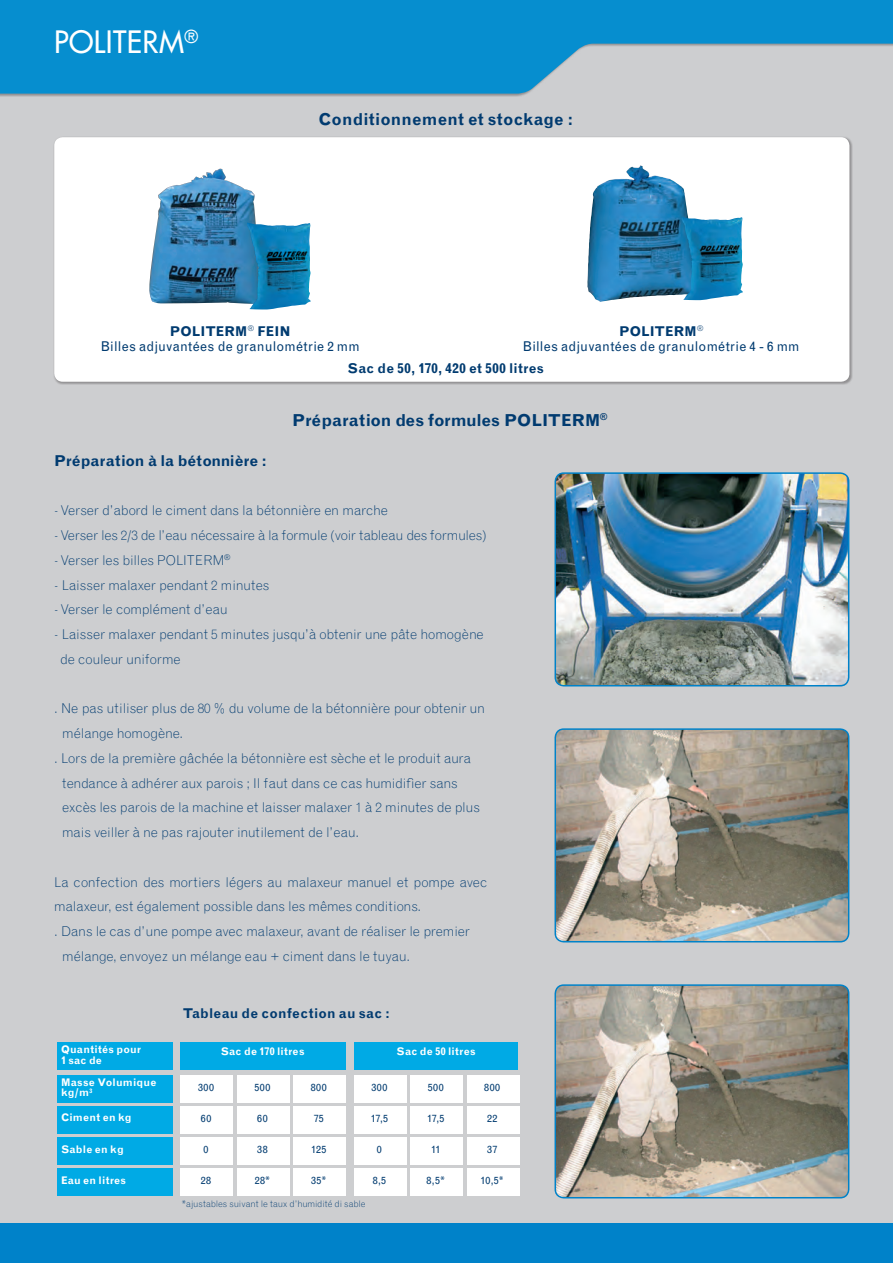
<style>
.page{position:relative;width:893px;height:1263px;background:#fff}
.page>*{position:absolute;margin:0;border:0;box-sizing:border-box;transform-origin:0 0}
.t1{font:30px "Futura LT";letter-spacing:.015em;color:#fff}
.t2{font:700 16.5px "Grotesque";letter-spacing:.005em;color:#013b70}
.t3{font:700 15px "Grotesque";color:#013b70}
.t4{font:300 13.5px/24.8px "Grotesque";letter-spacing:-.01em;color:#013b70}
.t5{font:13.5px/15px "Grotesque";letter-spacing:.02em;color:#013b70;text-align:center}
.t6{font:700 13.5px "Grotesque";letter-spacing:.025em;color:#013b70}
.t7{font:700 10.5px/10.5px "Grotesque";letter-spacing:.025em;color:#fff}
.t8{font:10.5px "Grotesque";letter-spacing:.045em;color:#013b70}
.t9{font:300 9px "Grotesque";letter-spacing:-.015em;color:#013b70}
.s1{font-weight:700}
</style>
<div class="page">
<div style="left:0;top:97px;width:893px;height:1127px;background:#cdced0"></div>
<div style="left:0;top:0;width:893px;height:97px;background:#231f20;opacity:.35"></div>
<svg style="left:0;top:0;width:893px;height:94px;background:#2e9ace"></svg>
<div style="left:0;top:1224px;width:893px;height:39px;background:#0082c9"></div>
<img style="left:555px;top:473px;width:294px;height:213px">
<div style="left:554px;top:472px;width:295px;height:214px;border:2px solid #0082c9;border-radius:9px"></div>
<img style="left:555px;top:985px;width:294px;height:213px">
<div style="left:554px;top:984px;width:295px;height:214px;border:2px solid #0082c9;border-radius:9px"></div>
<div style="left:54px;top:136px;width:799px;height:249px;background:#231f20;opacity:.35"></div>
<div style="left:54px;top:137px;width:795px;height:245px;background:#fff;border-radius:9px"></div>
<img style="left:587px;top:165px;width:112px;height:137px">
<img style="left:681px;top:217px;width:62px;height:83px">
<img style="left:149px;top:169px;width:107px;height:135px">
<img style="left:247px;top:263px;width:64px;height:46px">
<img style="left:247px;top:222px;width:64px;height:41px">
<div style="left:57px;top:1075px;width:116px;height:27px;background:#00aae5"></div>
<div style="left:181px;top:1075px;width:52px;height:27px;background:#fff"></div>
<div style="left:237px;top:1075px;width:52px;height:27px;background:#fff"></div>
<div style="left:294px;top:1075px;width:52px;height:27px;background:#fff"></div>
<div style="left:354px;top:1075px;width:52px;height:27px;background:#fff"></div>
<div style="left:411px;top:1075px;width:52px;height:27px;background:#fff"></div>
<div style="left:467px;top:1075px;width:52px;height:27px;background:#fff"></div>
<div style="left:57px;top:1042px;width:116px;height:28px;background:#00aae5"></div>
<div style="left:181px;top:1042px;width:165px;height:28px;background:#00aae5"></div>
<div style="left:354px;top:1042px;width:164px;height:28px;background:#00aae5"></div>
<div style="left:57px;top:1106px;width:116px;height:27px;background:#00aae5"></div>
<div style="left:181px;top:1106px;width:52px;height:27px;background:#fff"></div>
<div style="left:237px;top:1106px;width:52px;height:27px;background:#fff"></div>
<div style="left:294px;top:1106px;width:52px;height:27px;background:#fff"></div>
<div style="left:354px;top:1106px;width:52px;height:27px;background:#fff"></div>
<div style="left:411px;top:1106px;width:52px;height:27px;background:#fff"></div>
<div style="left:467px;top:1106px;width:52px;height:27px;background:#fff"></div>
<div style="left:57px;top:1137px;width:116px;height:28px;background:#00aae5"></div>
<div style="left:181px;top:1137px;width:52px;height:28px;background:#fff"></div>
<div style="left:237px;top:1137px;width:52px;height:28px;background:#fff"></div>
<div style="left:294px;top:1137px;width:52px;height:28px;background:#fff"></div>
<div style="left:354px;top:1137px;width:52px;height:28px;background:#fff"></div>
<div style="left:411px;top:1137px;width:52px;height:28px;background:#fff"></div>
<div style="left:467px;top:1137px;width:52px;height:28px;background:#fff"></div>
<div style="left:57px;top:1168px;width:116px;height:28px;background:#00aae5"></div>
<div style="left:181px;top:1168px;width:52px;height:28px;background:#fff"></div>
<div style="left:237px;top:1168px;width:52px;height:28px;background:#fff"></div>
<div style="left:294px;top:1168px;width:52px;height:28px;background:#fff"></div>
<div style="left:354px;top:1168px;width:52px;height:28px;background:#fff"></div>
<div style="left:411px;top:1168px;width:52px;height:28px;background:#fff"></div>
<div style="left:467px;top:1168px;width:52px;height:28px;background:#fff"></div>
<img style="left:555px;top:729px;width:294px;height:213px">
<div style="left:554px;top:728px;width:295px;height:214px;border:2px solid #0082c9;border-radius:9px"></div>
<h1 class="t1" style="left:54px;top:22px;width:145px">POLITERM<sup>®</sup></h1>
<p class="t2" style="left:319px;top:109px;width:256px">Conditionnement et stockage :</p>
<p class="t5" style="left:101px;top:324px;width:260px"><span class="s1">POLITERM</span><sup>®</sup> <span class="s1">FEIN<br></span>Billes adjuvantées de granulométrie 2 mm</p>
<p class="t6" style="left:348px;top:360px;width:198px">Sac de 50, 170, 420 et 500 litres</p>
<p class="t5" style="left:523px;top:324px;width:278px"><span class="s1">POLITERM</span><sup>®<br></sup>Billes adjuvantées de granulométrie 4 - 6 mm</p>
<p class="t2" style="left:292px;top:410px;width:317px">Préparation des formules POLITERM<sup>®</sup></p>
<p class="t3" style="left:54px;top:452px;width:214px">Préparation à la bétonnière :</p>
<p class="t4" style="left:54px;top:498px;width:335px">- Verser d’abord le ciment dans la bétonnière en marche</p>
<p class="t4" style="left:54px;top:523px;width:434px">- Verser les 2/3 de l’eau nécessaire à la formule (voir tableau des formules)</p>
<p class="t4" style="left:54px;top:548px;width:178px">- Verser les billes POLITERM<sup>®</sup></p>
<p class="t4" style="left:54px;top:572px;width:217px">- Laisser malaxer pendant 2 minutes</p>
<p class="t4" style="left:54px;top:597px;width:175px">- Verser le complément d’eau</p>
<p class="t4" style="left:60px;top:622px;width:425px;text-indent:-6px">- Laisser malaxer pendant 5 minutes jusqu’à obtenir une pâte homogène de couleur uniforme</p>
<p class="t4" style="left:54px;top:696px;width:432px">. Ne pas utiliser plus de 80 % du volume de la bétonnière pour obtenir un</p>
<p class="t4" style="left:62px;top:721px;width:122px">mélange homogène.</p>
<p class="t4" style="left:54px;top:746px;width:418px">. Lors de la première gâchée la bétonnière est sèche et le produit aura</p>
<p class="t4" style="left:62px;top:770px;width:397px">tendance à adhérer aux parois ; Il faut dans ce cas humidifier sans</p>
<p class="t4" style="left:62px;top:795px;width:419px">excès les parois de la machine et laisser malaxer 1 à 2 minutes de plus</p>
<p class="t4" style="left:62px;top:820px;width:298px">mais veiller à ne pas rajouter inutilement de l’eau.</p>
<p class="t4" style="left:54px;top:869px;width:434px">La confection des mortiers légers au malaxeur manuel et pompe avec</p>
<p class="t4" style="left:54px;top:894px;width:369px">malaxeur, est également possible dans les mêmes conditions.</p>
<p class="t4" style="left:54px;top:919px;width:417px">. Dans le cas d’une pompe avec malaxeur, avant de réaliser le premier</p>
<p class="t4" style="left:62px;top:944px;width:349px">mélange, envoyez un mélange eau + ciment dans le tuyau.</p>
<p class="t6" style="left:183px;top:1005px;width:208px">Tableau de confection au sac :</p>
<p class="t7" style="left:61px;top:1044px;width:82px">Quantités pour<br>1 sac de</p>
<p class="t7" style="left:221px;top:1046px;width:85px">Sac de 170 litres</p>
<p class="t7" style="left:397px;top:1046px;width:80px">Sac de 50 litres</p>
<p class="t7" style="left:61px;top:1077px;width:97px">Masse Volumique kg/m<sup>3</sup></p>
<p class="t8" style="left:198px;top:1081px;width:17px">300</p>
<p class="t8" style="left:255px;top:1081px;width:17px">500</p>
<p class="t8" style="left:311px;top:1081px;width:17px">800</p>
<p class="t8" style="left:371px;top:1081px;width:17px">300</p>
<p class="t8" style="left:428px;top:1081px;width:17px">500</p>
<p class="t8" style="left:484px;top:1081px;width:17px">800</p>
<p class="t7" style="left:61px;top:1112px;width:72px">Ciment en kg</p>
<p class="t8" style="left:201px;top:1112px;width:12px">60</p>
<p class="t8" style="left:257px;top:1112px;width:12px">60</p>
<p class="t8" style="left:314px;top:1112px;width:12px">75</p>
<p class="t8" style="left:371px;top:1112px;width:19px">17,5</p>
<p class="t8" style="left:427px;top:1112px;width:19px">17,5</p>
<p class="t8" style="left:487px;top:1112px;width:12px">22</p>
<p class="t7" style="left:61px;top:1143px;width:64px">Sable en kg</p>
<p class="t8" style="left:204px;top:1143px;width:6px">0</p>
<p class="t8" style="left:257px;top:1143px;width:12px">38</p>
<p class="t8" style="left:311px;top:1143px;width:17px">125</p>
<p class="t8" style="left:377px;top:1143px;width:6px">0</p>
<p class="t8" style="left:431px;top:1143px;width:11px">11</p>
<p class="t8" style="left:487px;top:1143px;width:12px">37</p>
<p class="t7" style="left:61px;top:1175px;width:67px">Eau en litres</p>
<p class="t8" style="left:201px;top:1175px;width:12px">28</p>
<p class="t8" style="left:255px;top:1175px;width:17px">28*</p>
<p class="t8" style="left:311px;top:1175px;width:17px">35*</p>
<p class="t8" style="left:373px;top:1175px;width:15px">8,5</p>
<p class="t8" style="left:427px;top:1175px;width:20px">8,5*</p>
<p class="t8" style="left:481px;top:1175px;width:25px">10,5*</p>
<p class="t9" style="left:182px;top:1198px;width:185px">*ajustables suivant le taux d’humidité di sable</p>
</div>
